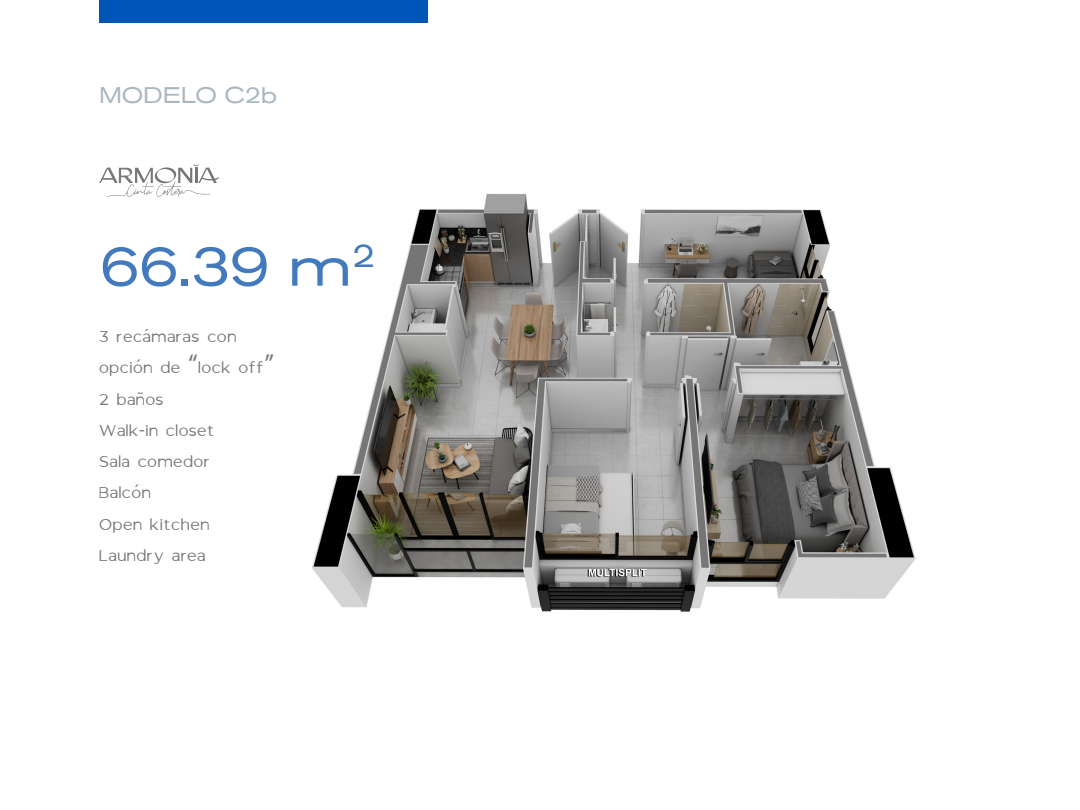
<style>
.page{position:relative;width:1080px;height:810px;background:#fff}
.page>*{position:absolute;margin:0;border:0;box-sizing:border-box;transform-origin:0 0}
.t1{font:expanded 55.25px "Akzidenz Grotesk BQ";color:#437abd}
.t2{font:27px/31.2px "GANTIC";letter-spacing:.02em;color:#76777a}
.t3{font:expanded 22.5px "Akzidenz Grotesk BQ";color:#a9b7c0}
.s1{font-family:"Myriad Pro"}
</style>
<div class="page">
<img style="left:312px;top:193px;width:604px;height:419px">
<div style="left:99px;top:0;width:329px;height:22px;background:#0055b8"></div>
<svg style="left:99px;top:164px;width:120px;height:33px"></svg>
<p class="t3" style="left:99px;top:82px;width:180px">MODELO C2b</p>
<h1 class="t1" style="left:99px;top:234px;width:277px">66.39 m<sup>2</sup></h1>
<p class="t2" style="left:99px;top:317px;width:176px">3 recámaras con opción de <span class="s1">“</span>lock off<span class="s1">”<br></span>2 baños<br>Walk-in closet<br>Sala comedor<br>Balcón<br>Open kitchen<br>Laundry area</p>
</div>
